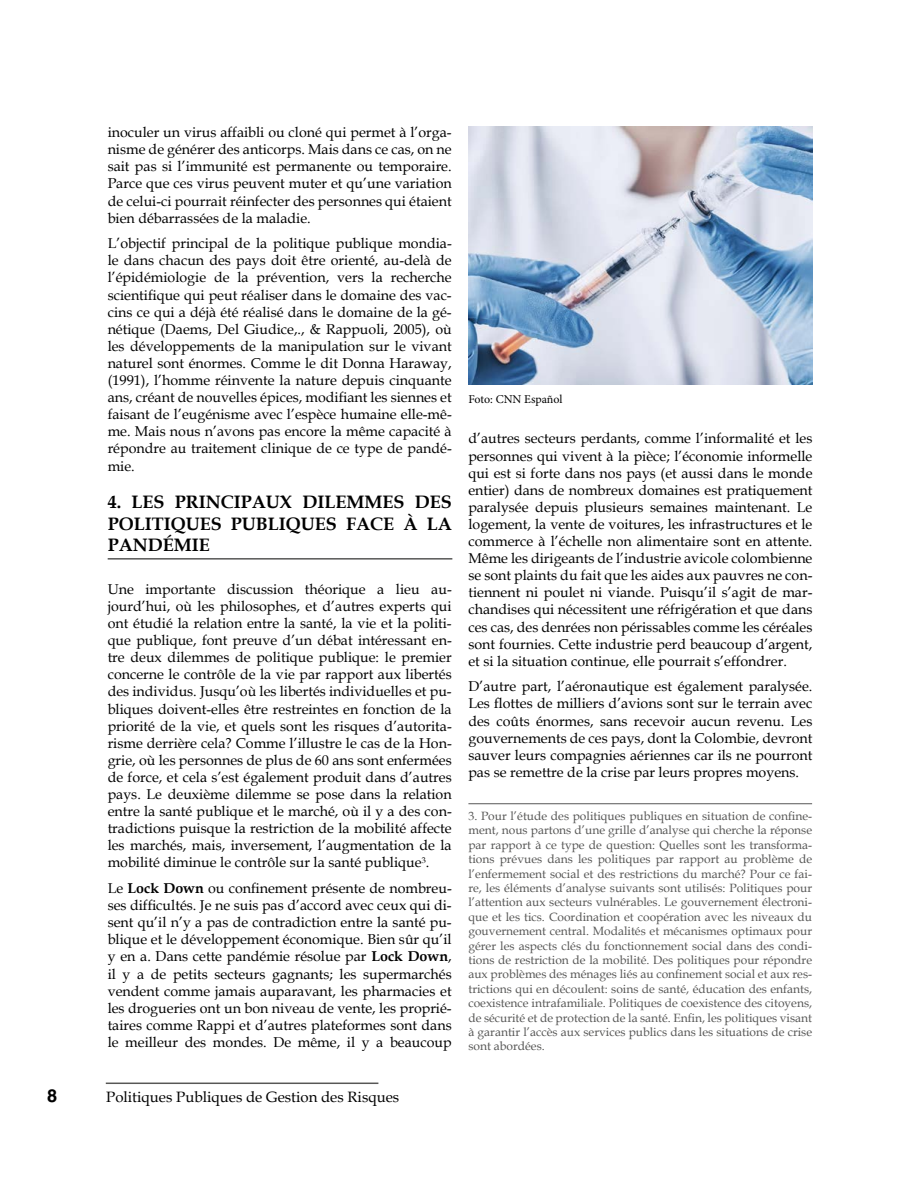
<style>
.page{position:relative;width:918px;height:1188px;background:#fff}
.page>*{position:absolute;margin:0;border:0;box-sizing:border-box;transform-origin:0 0}
.t1{font:700 18px/21.6px "Book Antiqua";color:#000;text-align:justify}
.t2{font:700 18px "Helvetica LT Std";color:#000}
.t3{font:15px "Book Antiqua";color:#000}
.t4{font:14.25px/17.1px "Book Antiqua";color:#000;text-align:justify}
.t5{font:12px/14.4px "Book Antiqua";color:#575756;text-align:justify}
.t6{font:12px "Minion Pro";letter-spacing:-.005em;color:#000}
.s1{font-weight:700}
</style>
<div class="page">
<hr style="left:106px;top:1083px;width:272px;height:1px;background:#575756">
<img style="left:468px;top:127px;width:344px;height:258px">
<hr style="left:108px;top:558px;width:344px;height:2px;background:#575756">
<hr style="left:468px;top:803px;width:344px;height:1px;background:#575756">
<p class="t4" style="left:108px;top:123px;width:346px">inoculer un virus affaibli ou cloné qui permet à l’orga&shy;nisme de générer des anticorps. Mais dans ce cas, on ne sait pas si l’immunité est permanente ou temporaire.<br>Parce que ces virus peuvent muter et qu’une variation de celui-ci pourrait réinfecter des personnes qui étaient bien débarrassées de la maladie.</p>
<p class="t4" style="left:108px;top:235px;width:346px">L’objectif principal de la politique publique mondia&shy;le dans chacun des pays doit être orienté, au-delà de l’épidémiologie de la prévention, vers la recherche scientifique qui peut réaliser dans le domaine des vac&shy;cins ce qui a déjà été réalisé dans le domaine de la gé&shy;nétique (Daems, Del Giudice,., &amp; Rappuoli, 2005), où les développements de la manipulation sur le vivant naturel sont énormes. Comme le dit Donna Haraway, (1991), l’homme réinvente la nature depuis cinquante ans, créant de nouvelles épices, modifiant les siennes et faisant de l’eugénisme avec l’espèce humaine elle-mê&shy;me. Mais nous n’avons pas encore la même capacité à répondre au traitement clinique de ce type de pandé&shy;mie.</p>
<p class="t1" style="left:108px;top:491px;width:346px">4. LES PRINCIPAUX DILEMMES DES POLITIQUES PUBLIQUES FACE À LA PANDÉMIE</p>
<p class="t4" style="left:108px;top:580px;width:346px">Une importante discussion théorique a lieu au&shy;jourd’hui, où les philosophes, et d’autres experts qui ont étudié la relation entre la santé, la vie et la politi&shy;que publique, font preuve d’un débat intéressant en&shy;tre deux dilemmes de politique publique: le premier concerne le contrôle de la vie par rapport aux libertés des individus. Jusqu’où les libertés individuelles et pu&shy;bliques doivent-elles être restreintes en fonction de la priorité de la vie, et quels sont les risques d’autorita&shy;risme derrière cela? Comme l’illustre le cas de la Hon&shy;grie, où les personnes de plus de 60 ans sont enfermées de force, et cela s’est également produit dans d’autres pays. Le deuxième dilemme se pose dans la relation entre la santé publique et le marché, où il y a des con&shy;tradictions puisque la restriction de la mobilité affecte les marchés, mais, inversement, l’augmentation de la mobilité diminue le contrôle sur la santé publique<sup>3</sup>.</p>
<p class="t4" style="left:108px;top:879px;width:346px">Le <span class="s1">Lock Down</span> ou confinement présente de nombreu&shy;ses difficultés. Je ne suis pas d’accord avec ceux qui di&shy;sent qu’il n’y a pas de contradiction entre la santé pu&shy;blique et le développement économique. Bien sûr qu’il y en a. Dans cette pandémie résolue par <span class="s1">Lock Down</span>, il y a de petits secteurs gagnants; les supermarchés vendent comme jamais auparavant, les pharmacies et les drogueries ont un bon niveau de vente, les proprié&shy;taires comme Rappi et d’autres plateformes sont dans le meilleur des mondes. De même, il y a beaucoup</p>
<p class="t2" style="left:47px;top:1085px;width:12px">8</p>
<p class="t3" style="left:106px;top:1087px;width:295px">Politiques Publiques de Gestion des Risques</p>
<p class="t6" style="left:468px;top:392px;width:96px">Foto: CNN Español</p>
<p class="t4" style="left:468px;top:430px;width:346px">d’autres secteurs perdants, comme l’informalité et les personnes qui vivent à la pièce; l’économie informelle qui est si forte dans nos pays (et aussi dans le monde entier) dans de nombreux domaines est pratiquement paralysée depuis plusieurs semaines maintenant. Le logement, la vente de voitures, les infrastructures et le commerce à l’échelle non alimentaire sont en attente.<br>Même les dirigeants de l’industrie avicole colombienne se sont plaints du fait que les aides aux pauvres ne con&shy;tiennent ni poulet ni viande. Puisqu’il s’agit de mar&shy;chandises qui nécessitent une réfrigération et que dans ces cas, des denrées non périssables comme les céréales sont fournies. Cette industrie perd beaucoup d’argent, et si la situation continue, elle pourrait s’effondrer.</p>
<p class="t4" style="left:468px;top:678px;width:346px">D’autre part, l’aéronautique est également paralysée.<br>Les flottes de milliers d’avions sont sur le terrain avec des coûts énormes, sans recevoir aucun revenu. Les gouvernements de ces pays, dont la Colombie, devront sauver leurs compagnies aériennes car ils ne pourront pas se remettre de la crise par leurs propres moyens.</p>
<p class="t5" style="left:468px;top:808px;width:345px">3. Pour l’étude des politiques publiques en situation de confine&shy;ment, nous partons d’une grille d’analyse qui cherche la réponse par rapport à ce type de question: Quelles sont les transforma&shy;tions prévues dans les politiques par rapport au problème de l’enfermement social et des restrictions du marché? Pour ce fai&shy;re, les éléments d’analyse suivants sont utilisés: Politiques pour l’attention aux secteurs vulnérables. Le gouvernement électroni&shy;que et les tics. Coordination et coopération avec les niveaux du gouvernement central. Modalités et mécanismes optimaux pour gérer les aspects clés du fonctionnement social dans des condi&shy;tions de restriction de la mobilité. Des politiques pour répondre aux problèmes des ménages liés au confinement social et aux res&shy;trictions qui en découlent: soins de santé, éducation des enfants, coexistence intrafamiliale. Politiques de coexistence des citoyens, de sécurité et de protection de la santé. Enfin, les politiques visant à garantir l’accès aux services publics dans les situations de crise sont abordées.</p>
</div>
